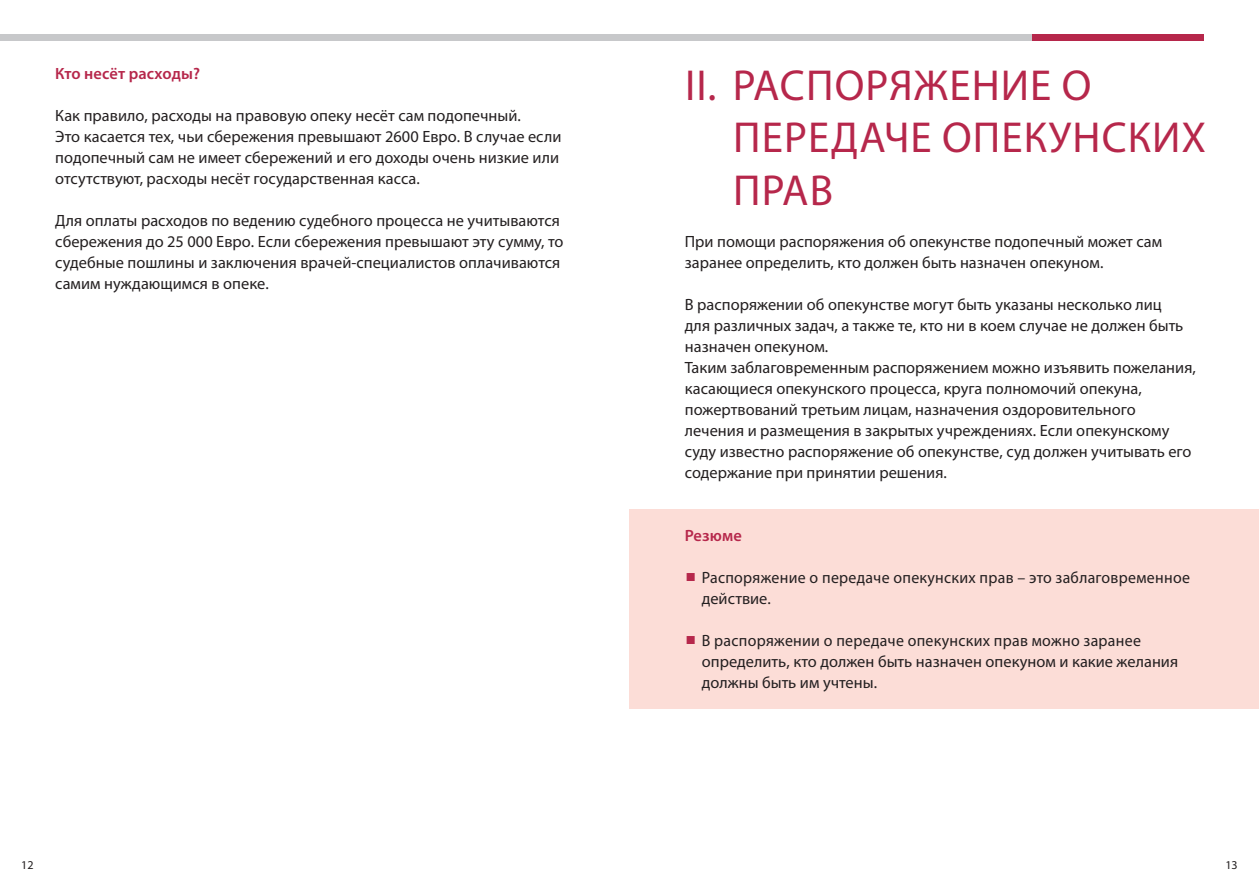
<style>
.page{position:relative;width:1259px;height:893px;background:#fff}
.page>*{position:absolute;margin:0;border:0;box-sizing:border-box;transform-origin:0 0}
.t1{font:43.5px "Myriad Pro";color:#b6274b}
.t2{font:19.95px "Prestige Elite Std";color:#b6274b}
.t3{font:16.35px/21px "Myriad Pro";color:#231f20}
.t4{font:16.35px/21px "Myriad Pro";letter-spacing:.02em;color:#231f20}
.t5{font:600 16.35px "Myriad Pro";letter-spacing:.01em;color:#b6274b}
.t6{font:12px "Myriad Pro";color:#231f20}
</style>
<div class="page">
<div style="left:0;top:34px;width:629px;height:6px;background:#c7c8ca"></div>
<div style="left:1031px;top:34px;width:172px;height:6px;background:#b6274b"></div>
<div style="left:629px;top:34px;width:402px;height:6px;background:#c7c8ca"></div>
<div style="left:629px;top:509px;width:630px;height:200px;background:#fcddd7"></div>
<p class="t5" style="left:55px;top:63px;width:146px">Кто несёт расходы?</p>
<p class="t3" style="left:55px;top:104px;width:507px">Как правило, расходы на правовую опеку несёт сам подопечный.<br>Это касается тех, чьи сбережения превышают 2600 Евро. В случае если подопечный сам не имеет сбережений и его доходы очень низкие или отсутствуют, расходы несёт государственная касса.</p>
<p class="t3" style="left:55px;top:209px;width:510px">Для оплаты расходов по ведению судебного процесса не учитываются сбережения до 25 000 Евро. Если сбережения превышают эту сумму, то судебные пошлины и заключения врачей-специалистов оплачиваются самим нуждающимся в опеке.</p>
<h1 class="t1" style="left:685px;top:58px;width:96px">II. Распоряжен</h1>
<h1 class="t1" style="left:1001px;top:58px;width:86px">ие о</h1>
<h1 class="t1" style="left:733px;top:111px;width:26px">переда</h1>
<h1 class="t1" style="left:883px;top:111px;width:86px">че опекунск</h1>
<h1 class="t1" style="left:1152px;top:111px;width:56px">их</h1>
<h1 class="t1" style="left:733px;top:163px;width:25px">прав</h1>
<p class="t3" style="left:685px;top:230px;width:479px">При помощи распоряжения об опекунстве подопечный может сам заранее определить, кто должен быть назначен опекуном.</p>
<p class="t3" style="left:685px;top:293px;width:512px">В распоряжении об опекунстве могут быть указаны несколько лиц<br>для различных задач, а также те, кто ни в коем случае не должен быть назначен опекуном.<br>Таким заблаговременным распоряжением можно изъявить пожелания, касающиеся опекунского процесса, круга полномочий опекуна, пожертвований третьим лицам, назначения оздоровительного лечения и размещения в закрытых учреждениях. Если опекунскому суду известно распоряжение об опекунстве, суд должен учитывать его содержание при принятии решения.</p>
<p class="t5" style="left:685px;top:525px;width:59px">Резюме</p>
<p class="t4" style="left:702px;top:566px;width:490px">Распоряжение о передаче опекунских прав – это заблаговременное действие.</p>
<p class="t3" style="left:702px;top:629px;width:478px">В распоряжении о передаче опекунских прав можно заранее определить, кто должен быть назначен опекуном и какие желания должны быть им учтены.</p>
<p class="t2" style="left:685px;top:566px;width:13px">■</p>
<p class="t2" style="left:685px;top:629px;width:13px">■</p>
<p class="t6" style="left:21px;top:858px;width:14px">12</p>
<p class="t6" style="left:1225px;top:858px;width:14px">13</p>
</div>
